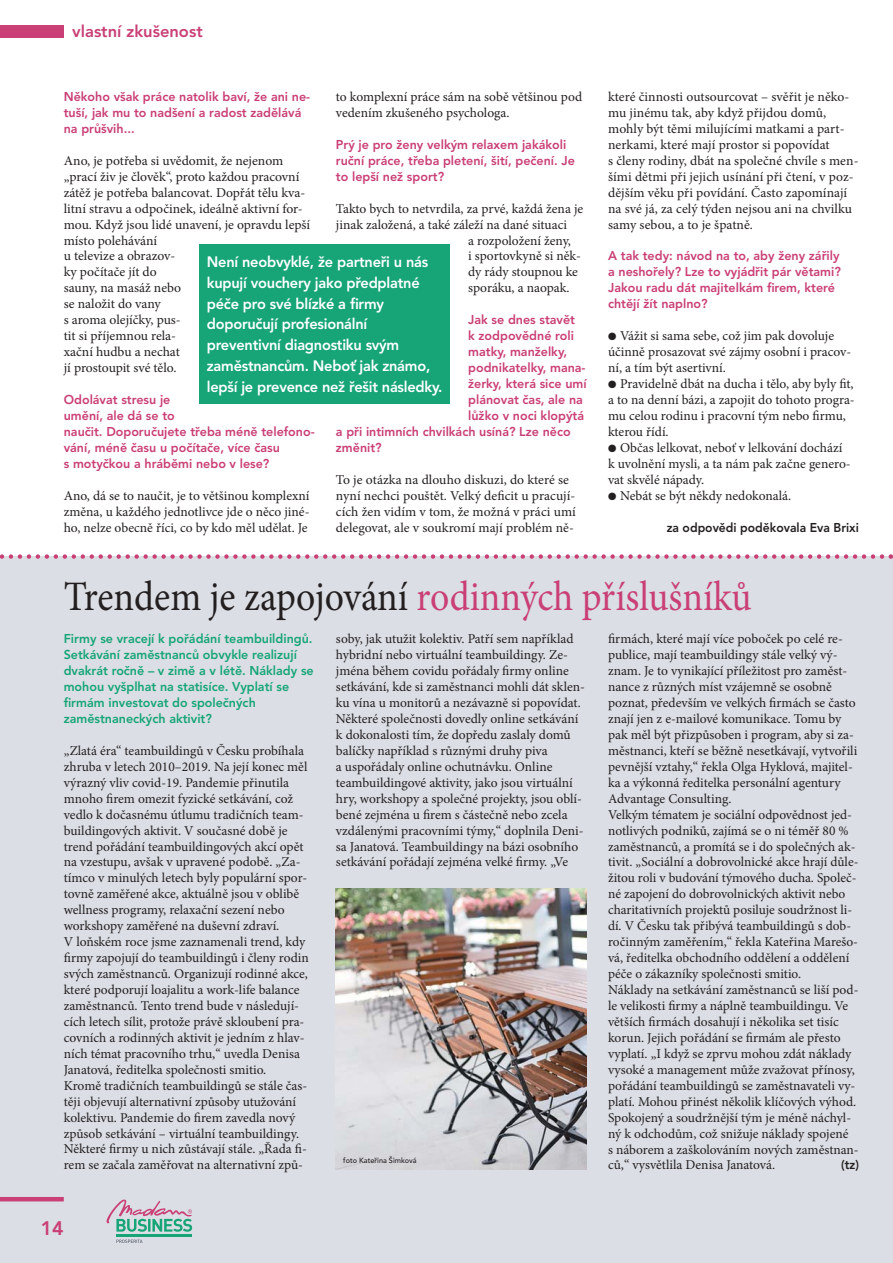
<style>
.page{position:relative;width:893px;height:1263px;background:#fff}
.page>*{position:absolute;margin:0;border:0;box-sizing:border-box;transform-origin:0 0}
.t1{font:42px "Minion Pro";color:#c93f76;scale:.9 1}
.t2{font:800 19.5px "Avenir";color:#c93f76}
.t3{font:800 16.5px "Avenir";color:#c93f76}
.t4{font:800 15px/20.7px "Avenir";letter-spacing:-.015em;color:#fff}
.t5{font:13.5px/15.9px "Minion Pro";color:#231f20}
.t6{font:800 12.75px/15.9px "Avenir";color:#c93f76}
.t7{font:800 12.75px/15.9px "Avenir";color:#17a577}
.t8{font:800 12.75px "Avenir";color:#231f20;scale:.95 1}
.t9{font:500 7.5px "Avenir";color:#231f20}
.s1{color:#231f20}
</style>
<div class="page">
<div style="left:0;top:557px;width:893px;height:706px;background:#dbdee4"></div>
<div style="left:0;top:25px;width:64px;height:12px;background:#c93f76"></div>
<hr style="left:0;top:1197px;width:64px;height:4px;background:#c93f76">
<hr style="left:116px;top:1234px;width:76px;height:2px;background:#17a577">
<svg style="left:107px;top:1199px;width:85px;height:33px"></svg>
<svg style="left:116px;top:1239px;width:27px;height:4px"></svg>
<div style="left:199px;top:244px;width:251px;height:160px;background:#17a577"></div>
<svg style="left:0;top:554px;width:893px;height:5px"></svg>
<img style="left:336px;top:888px;width:251px;height:281px">
<p class="t3" style="left:72px;top:25px;width:132px">vlastní zkušenost</p>
<p class="t6" style="left:64px;top:90px;width:248px">Někoho však práce natolik baví, že ani ne&shy;tuší, jak mu to nadšení a radost zadělává na průšvih...</p>
<p class="t5" style="left:64px;top:154px;width:248px">Ano, je potřeba si uvědomit, že nejenom „prací živ je člověk“, proto každou pracovní zátěž je potřeba balancovat. Dopřát tělu kva&shy;litní stravu a odpočinek, ideálně aktivní for&shy;mou. Když jsou lidé unavení, je opravdu lepší místo polehávání<br>u televize a obrazov-<br>ky počítače jít do<br>sauny, na masáž nebo<br>se naložit do vany<br>s aroma olejíčky, pus-<br>tit si příjemnou rela-<br>xační hudbu a nechat<br>jí prostoupit své tělo.</p>
<p class="t6" style="left:64px;top:393px;width:252px">Odolávat stresu je<br>umění, ale dá se to<br>naučit. Doporučujete třeba méně telefono&shy;vání, méně času u počítače, více času<br>s motyčkou a hráběmi nebo v lese?</p>
<p class="t5" style="left:64px;top:489px;width:247px;text-align:justify">Ano, dá se to naučit, je to většinou komplexní změna, u každého jednotlivce jde o něco jiné&shy;ho, nelze obecně říci, co by kdo měl udělat. Je</p>
<p class="t5" style="left:336px;top:90px;width:248px">to komplexní práce sám na sobě většinou pod vedením zkušeného psychologa.</p>
<p class="t6" style="left:336px;top:138px;width:241px">Prý je pro ženy velkým relaxem jakákoli ruční práce, třeba pletení, šití, pečení. Je to lepší než sport?</p>
<p class="t5" style="left:336px;top:202px;width:249px">Takto bych to ne tvrdila, za prvé, každá žena je</p>
<p class="t5" style="left:336px;top:217px;width:233px">jinak založená, a také záleží na dané situaci</p>
<p class="t5" style="left:468px;top:233px;width:104px">a rozpoložení ženy,</p>
<p class="t5" style="left:468px;top:249px;width:114px">i sportovkyně si něk-</p>
<p class="t5" style="left:468px;top:265px;width:111px">dy rády stoupnou ke</p>
<p class="t5" style="left:468px;top:281px;width:103px">sporáku, a naopak.</p>
<p class="t6" style="left:468px;top:313px;width:108px">Jak se dnes stavět</p>
<p class="t6" style="left:468px;top:329px;width:107px">k zodpovědné roli</p>
<p class="t6" style="left:468px;top:345px;width:100px">matky, manželky,</p>
<p class="t6" style="left:468px;top:361px;width:119px">podnikatelky, mana-</p>
<p class="t6" style="left:468px;top:377px;width:120px">žerky, která sice umí</p>
<p class="t6" style="left:468px;top:393px;width:116px">plánovat čas, ale na</p>
<p class="t6" style="left:468px;top:409px;width:117px">lůžko v noci klopýtá</p>
<p class="t6" style="left:336px;top:425px;width:236px">a při intimních chvilkách usíná? Lze něco</p>
<p class="t6" style="left:336px;top:440px;width:47px">změnit?</p>
<p class="t5" style="left:336px;top:473px;width:241px">To je otázka na dlouho diskuzi, do které se nyní nechci pouštět. Velký deficit u pracují&shy;cích žen vidím v tom, že možná v práci umí delegovat, ale v soukromí mají problém ně-</p>
<p class="t4" style="left:207px;top:253px;width:237px">Není neobvyklé, že partneři u nás kupují vouchery jako předplatné péče pro své blízké a firmy doporučují profesionální preventivní diagnostiku svým zaměstnancům. Neboť jak známo, lepší je prevence než řešit následky.</p>
<p class="t5" style="left:608px;top:90px;width:252px">které činnosti outsourcovat – svěřit je něko&shy;mu jinému tak, aby když přijdou domů, mohly být těmi milujícími matkami a part&shy;nerkami, které mají prostor si popovídat<br>s členy rodiny, dbát na společné chvíle s men&shy;šími dětmi při jejich usínání při čtení, v poz&shy;dějším věku při povídání. Často zapomínají na své já, za celý týden nejsou ani na chvilku samy sebou, a to je špatně.</p>
<p class="t6" style="left:608px;top:249px;width:234px">A tak tedy: návod na to, aby ženy zářily a neshořely? Lze to vyjádřit pár větami?<br>Jakou radu dát majitelkám firem, které chtějí žít naplno?</p>
<p class="t5" style="left:608px;top:329px;width:245px">● Vážit si sama sebe, což jim pak dovoluje účinně prosazovat své zájmy osobní i pracov&shy;ní, a tím být asertivní.</p>
<p class="t5" style="left:608px;top:377px;width:248px">● Pravidelně dbát na ducha i tělo, aby byly fit, a to na denní bázi, a zapojit do tohoto progra&shy;mu celou rodinu i pracovní tým nebo firmu, kterou řídí.</p>
<p class="t5" style="left:608px;top:441px;width:244px">● Občas lelkovat, neboť v lelkování dochází k uvolnění mysli, a ta nám pak začne genero&shy;vat skvělé nápady.</p>
<p class="t5" style="left:608px;top:489px;width:185px">● Nebát se být někdy nedokonalá.</p>
<p class="t8" style="left:667px;top:522px;width:204px">za odpovědi poděkovala Eva Brixi</p>
<h1 class="t1" style="left:64px;top:580px;width:766px"><span class="s1">Trendem je zapojování</span> rodinných příslušníků</h1>
<p class="t7" style="left:64px;top:632px;width:251px">Firmy se vracejí k pořádání teambuildingů.<br>Setkávání zaměstnanců obvykle realizují dvakrát ročně – v zimě a v létě. Náklady se mohou vyšplhat na statisíce. Vyplatí se firmám investovat do společných zaměstnaneckých aktivit?</p>
<p class="t5" style="left:64px;top:744px;width:247px">„Zlatá éra“ teambuildingů v Česku probíhala zhruba v letech 2010–2019. Na její konec měl výrazný vliv covid-19. Pandemie přinutila mnoho firem omezit fyzické setkávání, což vedlo k dočasnému útlumu tradičních team&shy;buildingových aktivit. V současné době je trend pořádání teambuildingových akcí opět na vzestupu, avšak v upravené podobě. „Za&shy;tímco v minulých letech byly populární spor&shy;tovně zaměřené akce, aktuálně jsou v oblibě wellness programy, relaxační sezení nebo workshopy zaměřené na duševní zdraví.<br>V loňském roce jsme zaznamenali trend, kdy firmy zapojují do teambuildingů i členy rodin svých zaměstnanců. Organizují rodinné akce, které podporují loajalitu a work-life balance zaměstnanců. Tento trend bude v následují&shy;cích letech sílit, protože právě skloubení pra&shy;covních a rodinných aktivit je jedním z hlav&shy;ních témat pracovního trhu,“ uvedla Denisa Janatová, ředitelka společnosti smitio.<br>Kromě tradičních teambuildingů se stále čas&shy;těji objevují alternativní způsoby utužování kolektivu. Pandemie do firem zavedla nový způsob setkávání – virtuální teambuildingy.<br>Některé firmy u nich zůstávají stále. „Řada fi&shy;rem se začala zaměřovat na alternativní způ-</p>
<p class="t5" style="left:336px;top:632px;width:251px">soby, jak utužit kolektiv. Patří sem například hybridní nebo virtuální teambuildingy. Ze&shy;jména během covidu pořádaly firmy online setkávání, kde si zaměstnanci mohli dát sklen&shy;ku vína u monitorů a nezávazně si popovídat.<br>Některé společnosti dovedly online setkávání k dokonalosti tím, že dopředu zaslaly domů balíčky například s různými druhy piva<br>a uspořádaly online ochutnávku. Online teambuildingové aktivity, jako jsou virtuální hry, workshopy a společné projekty, jsou oblí&shy;bené zejména u firem s částečně nebo zcela vzdálenými pracovními týmy,“ doplnila Deni&shy;sa Janatová. Teambuildingy na bázi osobního setkávání pořádají zejména velké firmy. „Ve</p>
<p class="t5" style="left:608px;top:632px;width:252px">firmách, které mají více poboček po celé re&shy;publice, mají teambuildingy stále velký vý&shy;znam. Je to vynikající příležitost pro zaměst&shy;nance z různých míst vzájemně se osobně poznat, především ve velkých firmách se často znají jen z e-mailové komunikace. Tomu by pak měl být přizpůsoben i program, aby si za&shy;městnanci, kteří se běžně nesetkávají, vytvořili pevnější vztahy,“ řekla Olga Hyklová, majitel&shy;ka a výkonná ředitelka personální agentury Advantage Consulting.<br>Velkým tématem je sociální odpovědnost jed&shy;notlivých podniků, zajímá se o ni téměř 80 % zaměstnanců, a promítá se i do společných ak&shy;tivit. „Sociální a dobrovolnické akce hrají důle&shy;žitou roli v budování týmového ducha. Společ&shy;né zapojení do dobrovolnických aktivit nebo charitativních projektů posiluje soudržnost li&shy;dí. V Česku tak přibývá teambuildingů s dob&shy;ročinným zaměřením,“ řekla Kateřina Marešo&shy;vá, ředitelka obchodního oddělení a oddělení péče o zákazníky společnosti smitio.<br>Náklady na setkávání zaměstnanců se liší pod&shy;le velikosti firmy a náplně teambuildingu. Ve větších firmách dosahují i několika set tisíc korun. Jejich pořádání se firmám ale přesto vyplatí. „I když se zprvu mohou zdát náklady vysoké a management může zvažovat přínosy, pořádání teambuildingů se zaměstnavateli vy&shy;platí. Mohou přinést několik klíčových výhod.<br>Spokojený a soudržnější tým je méně náchyl&shy;ný k odchodům, což snižuje náklady spojené<br>s náborem a zaškolováním nových zaměstnan&shy;ců,“ vysvětlila Denisa Janatová.</p>
<p class="t9" style="left:343px;top:1158px;width:75px">foto Kateřina Šimková</p>
<p class="t8" style="left:841px;top:1160px;width:20px">(tz)</p>
<h2 class="t2" style="left:41px;top:1220px;width:25px">14</h2>
</div>
